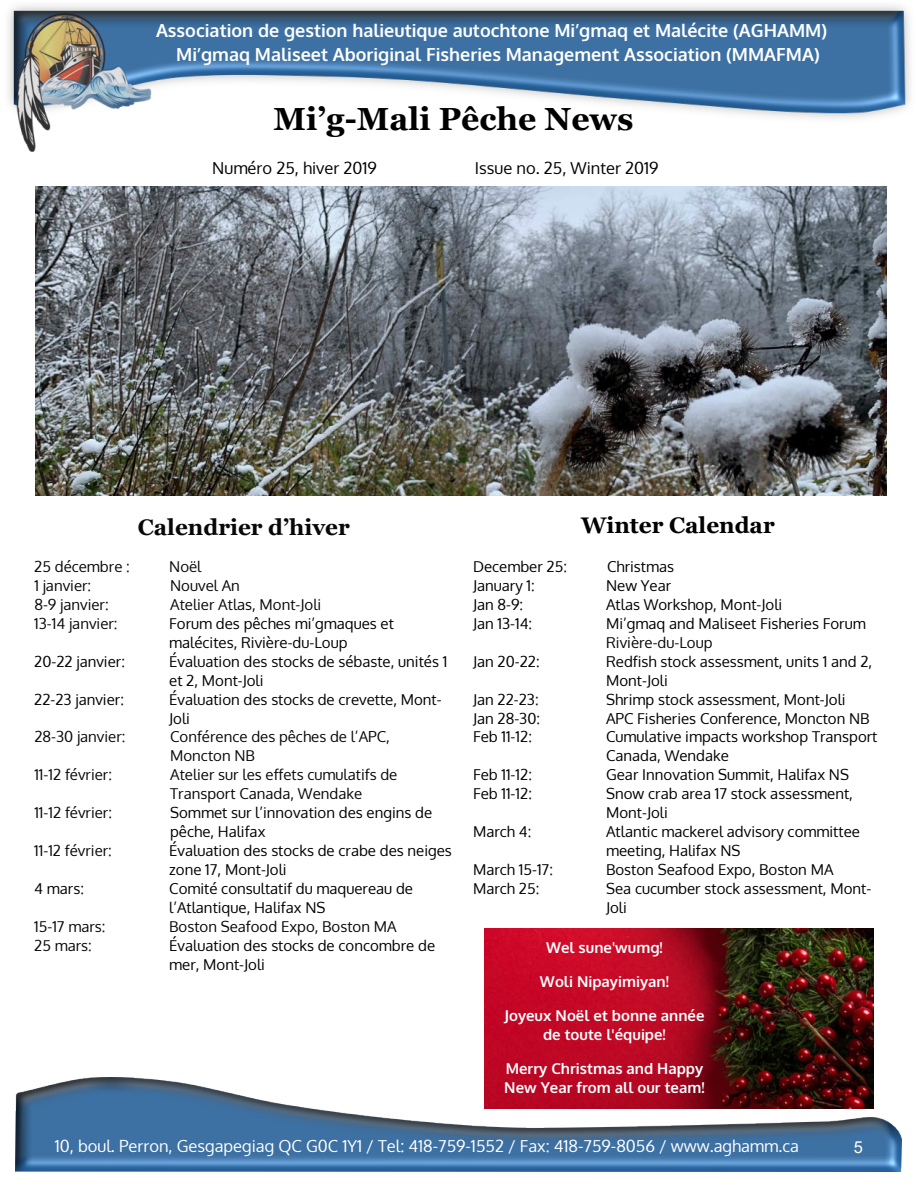
<style>
.page{position:relative;width:918px;height:1188px;background:#fff}
.page>*{position:absolute;margin:0;border:0;box-sizing:border-box;transform-origin:0 0}
.t1{font:700 31.95px "Georgia";color:#000}
.t2{font:700 22.5px "Georgia";color:rgb(0 0 0/.98)}
.t3{font:700 22.5px "Georgia";color:#000}
.t4{font:700 18px/23.7px "Oxygen";color:#fff}
.t5{font:16.5px "Oxygen";color:#fff}
.t6{font:16.5px "Oxygen";color:#000}
.t7{font:16.5px "Arial";color:#fff}
.t8{font:15px/18.9px "Oxygen";color:#000}
.t9{font:15px/18.9px "Oxygen";color:rgb(0 0 0/.98)}
.t10{font:700 15px/18.9px "Oxygen";color:#fff;text-align:center}
</style>
<div class="page">
<img style="left:16px;top:1078px;width:886px;height:94px">
<img style="left:8px;top:5px;width:903px;height:114px">
<img style="left:14px;top:11px;width:139px;height:141px">
<img style="left:35px;top:187px;width:852px;height:308px">
<img style="left:485px;top:928px;width:389px;height:181px">
<p class="t4" style="left:176px;top:18px;width:652px;text-indent:-20px">Association de gestion halieutique autochtone Mi’gmaq et Malécite (AGHAMM)<br>Mi’gmaq Maliseet Aboriginal Fisheries Management Association (MMAFMA)</p>
<h1 class="t1" style="left:274px;top:106px;width:361px">Mi’g-Mali Pêche News</h1>
<p class="t6" style="left:212px;top:157px;width:166px">Numéro 25, hiver 2019</p>
<p class="t6" style="left:475px;top:157px;width:185px">Issue no. 25, Winter 2019</p>
<h2 class="t2" style="left:138px;top:518px;width:214px">Calendrier d’hiver</h2>
<p class="t9" style="left:34px;top:557px;width:97px">25 décembre :</p>
<p class="t9" style="left:169px;top:557px;width:34px">Noël</p>
<p class="t9" style="left:34px;top:576px;width:58px">1 janvier:</p>
<p class="t9" style="left:170px;top:576px;width:71px">Nouvel An</p>
<p class="t9" style="left:34px;top:595px;width:76px">8-9 janvier:</p>
<p class="t9" style="left:170px;top:595px;width:153px">Atelier Atlas, Mont-Joli</p>
<p class="t9" style="left:34px;top:614px;width:85px">13-14 janvier:</p>
<p class="t8" style="left:169px;top:614px;width:226px">Forum des pêches mi’gmaques et malécites, Rivière-du-Loup</p>
<p class="t8" style="left:34px;top:651px;width:92px">20-22 janvier:</p>
<p class="t8" style="left:169px;top:651px;width:280px">Évaluation des stocks de sébaste, unités 1 et 2, Mont-Joli</p>
<p class="t8" style="left:34px;top:689px;width:91px">22-23 janvier:</p>
<p class="t8" style="left:169px;top:689px;width:274px">Évaluation des stocks de crevette, Mont-<br>Joli</p>
<p class="t9" style="left:34px;top:727px;width:93px">28-30 janvier:</p>
<p class="t9" style="left:170px;top:727px;width:221px">Conférence des pêches de l’APC,<br>Moncton NB</p>
<p class="t9" style="left:34px;top:765px;width:79px">11-12 février:</p>
<p class="t9" style="left:170px;top:765px;width:229px">Atelier sur les effets cumulatifs de<br>Transport Canada, Wendake</p>
<p class="t9" style="left:34px;top:803px;width:79px">11-12 février:</p>
<p class="t8" style="left:170px;top:803px;width:264px">Sommet sur l’innovation des engins de pêche, Halifax</p>
<p class="t9" style="left:34px;top:841px;width:79px">11-12 février:</p>
<p class="t8" style="left:169px;top:841px;width:284px">Évaluation des stocks de crabe des neiges zone 17, Mont-Joli</p>
<p class="t8" style="left:34px;top:878px;width:51px">4 mars:</p>
<p class="t8" style="left:169px;top:878px;width:245px">Comité consultatif du maquereau de l’Atlantique, Halifax NS</p>
<p class="t9" style="left:34px;top:916px;width:73px">15-17 mars:</p>
<p class="t9" style="left:169px;top:916px;width:229px">Boston Seafood Expo, Boston MA</p>
<p class="t9" style="left:34px;top:935px;width:59px">25 mars:</p>
<p class="t8" style="left:169px;top:935px;width:267px">Évaluation des stocks de concombre de mer, Mont-Joli</p>
<h2 class="t3" style="left:581px;top:516px;width:195px">Winter Calendar</h2>
<p class="t8" style="left:473px;top:557px;width:95px">December 25:</p>
<p class="t8" style="left:607px;top:557px;width:69px">Christmas</p>
<p class="t8" style="left:473px;top:576px;width:63px">January 1:</p>
<p class="t8" style="left:606px;top:576px;width:67px">New Year</p>
<p class="t8" style="left:473px;top:595px;width:52px">Jan 8-9:</p>
<p class="t8" style="left:606px;top:595px;width:178px">Atlas Workshop, Mont-Joli</p>
<p class="t8" style="left:473px;top:614px;width:61px">Jan 13-14:</p>
<p class="t8" style="left:606px;top:614px;width:261px">Mi’gmaq and Maliseet Fisheries Forum</p>
<p class="t9" style="left:606px;top:632px;width:108px">Rivière-du-Loup</p>
<p class="t8" style="left:473px;top:651px;width:68px">Jan 20-22:</p>
<p class="t8" style="left:606px;top:651px;width:268px">Redfish stock assessment, units 1 and 2,<br>Mont-Joli</p>
<p class="t8" style="left:473px;top:689px;width:67px">Jan 22-23:</p>
<p class="t8" style="left:606px;top:689px;width:241px">Shrimp stock assessment, Mont-Joli</p>
<p class="t8" style="left:473px;top:708px;width:69px">Jan 28-30:</p>
<p class="t8" style="left:606px;top:708px;width:265px">APC Fisheries Conference, Moncton NB</p>
<p class="t8" style="left:473px;top:727px;width:60px">Feb 11-12:</p>
<p class="t8" style="left:606px;top:727px;width:273px">Cumulative impacts workshop Transport<br>Canada, Wendake</p>
<p class="t8" style="left:473px;top:765px;width:60px">Feb 11-12:</p>
<p class="t8" style="left:606px;top:765px;width:244px">Gear Innovation Summit, Halifax NS</p>
<p class="t8" style="left:473px;top:784px;width:60px">Feb 11-12:</p>
<p class="t8" style="left:606px;top:784px;width:248px">Snow crab area 17 stock assessment,<br>Mont-Joli</p>
<p class="t8" style="left:473px;top:822px;width:60px">March 4:</p>
<p class="t8" style="left:606px;top:822px;width:255px">Atlantic mackerel advisory committee meeting, Halifax NS</p>
<p class="t8" style="left:473px;top:860px;width:81px">March 15-17:</p>
<p class="t8" style="left:606px;top:860px;width:229px">Boston Seafood Expo, Boston MA</p>
<p class="t8" style="left:473px;top:878px;width:68px">March 25:</p>
<p class="t8" style="left:606px;top:878px;width:267px">Sea cucumber stock assessment, Mont-<br>Joli</p>
<p class="t10" style="left:546px;top:938px;width:118px">Wel sune'wumg!</p>
<p class="t10" style="left:540px;top:972px;width:131px">Woli Nipayimiyan!</p>
<p class="t10" style="left:504px;top:1006px;width:202px">Joyeux Noël et bonne année de toute l'équipe!</p>
<p class="t10" style="left:504px;top:1058px;width:202px;text-align:left">Merry Christmas and Happy<br>New Year from all our team!</p>
<p class="t5" style="left:55px;top:1135px;width:746px">10, boul. Perron, Gesgapegiag QC G0C 1Y1 / Tel: 418-759-1552 / Fax: 418-759-8056 / www.aghamm.ca</p>
<p class="t7" style="left:854px;top:1141px;width:11px">5</p>
</div>
